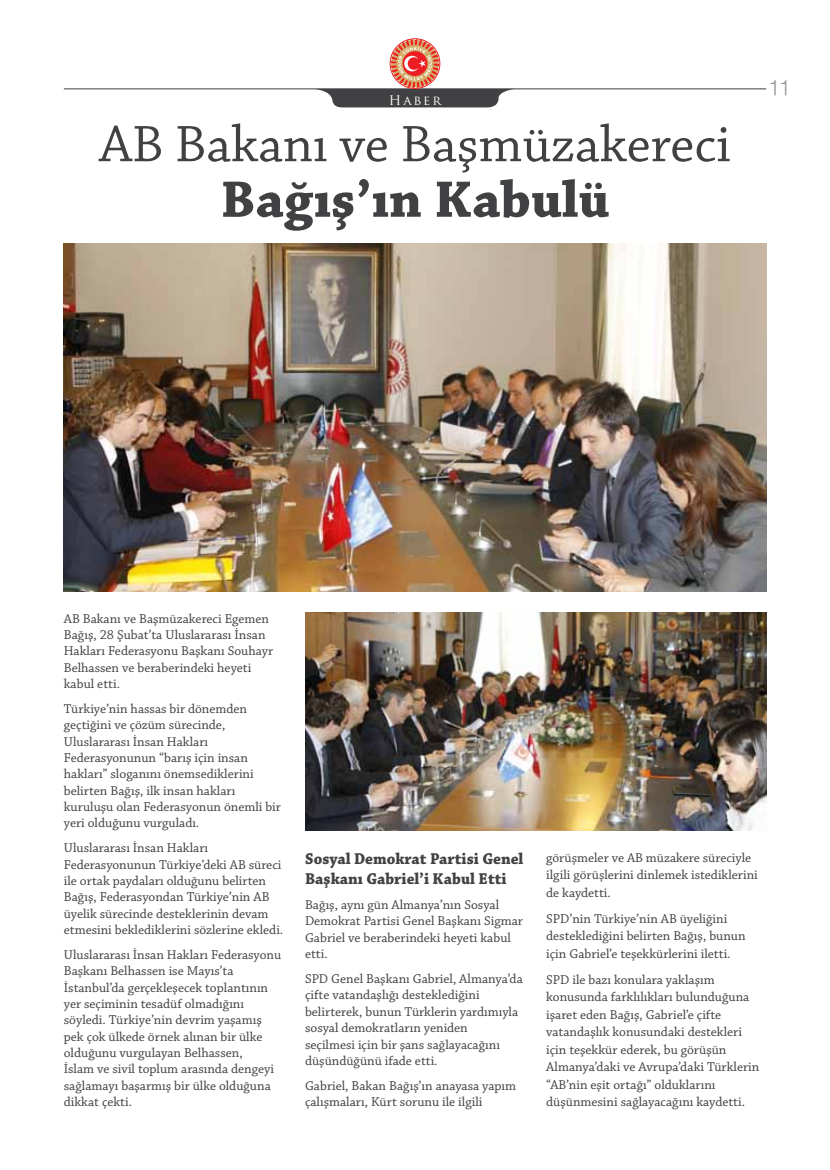
<style>
.page{position:relative;width:830px;height:1170px;background:#fff}
.page>*{position:absolute;margin:0;border:0;box-sizing:border-box;transform-origin:0 0}
.t1{font:54px "Chaparral Pro";color:#414042}
.t2{font:700 54px "Chaparral Pro";color:#414042}
.t3{font:21px "Helvetica X Light";color:#939598}
.t4{font:700 16.5px/20px "Chaparral Pro";color:#414042;scale:.96 1}
.t5{font:13.5px/16.4px "Chaparral Pro";color:#414042}
.t6{font:13.05px "Trajan Pro";letter-spacing:.16em;color:#fff}
</style>
<div class="page">
<hr style="left:64px;top:89px;width:701px;height:1px;background:#414042">
<svg style="left:315px;top:39px;width:199px;height:68px"></svg>
<img style="left:64px;top:244px;width:701px;height:347px">
<img style="left:305px;top:612px;width:460px;height:218px">
<p class="t6" style="left:388px;top:91px;width:54px">Haber</p>
<h1 class="t1" style="left:99px;top:114px;width:632px">AB Bakanı ve Başmüzakereci</h1>
<h1 class="t2" style="left:220px;top:168px;width:390px">Bağış’ın Kabulü</h1>
<h2 class="t3" style="left:767px;top:74px;width:24px">11</h2>
<p class="t5" style="left:64px;top:610px;width:211px">AB Bakanı ve Başmüzakereci Egemen<br>Bağış, 28 Şubat’ta Uluslararası İnsan<br>Hakları Federasyonu Başkanı Souhayr<br>Belhassen ve beraberindeki heyeti kabul etti.</p>
<p class="t5" style="left:64px;top:701px;width:218px">Türkiye’nin hassas bir dönemden geçtiğini ve çözüm sürecinde,<br>Uluslararası İnsan Hakları<br>Federasyonunun “barış için insan hakları” sloganını önemsediklerini belirten Bağış, ilk insan hakları kuruluşu olan Federasyonun önemli bir yeri olduğunu vurguladı.</p>
<p class="t5" style="left:64px;top:840px;width:221px">Uluslararası İnsan Hakları Federasyonunun Türkiye’deki AB süreci ile ortak paydaları olduğunu belirten Bağış, Federasyondan Türkiye’nin AB üyelik sürecinde desteklerinin devam etmesini beklediklerini sözlerine ekledi.</p>
<p class="t5" style="left:64px;top:947px;width:219px">Uluslararası İnsan Hakları Federasyonu Başkanı Belhassen ise Mayıs’ta İstanbul’da gerçekleşecek toplantının yer seçiminin tesadüf olmadığını söyledi. Türkiye’nin devrim yaşamış pek çok ülkede örnek alınan bir ülke olduğunu vurgulayan Belhassen,<br>İslam ve sivil toplum arasında dengeyi sağlamayı başarmış bir ülke olduğuna dikkat çekti.</p>
<p class="t4" style="left:305px;top:849px;width:229px">Sosyal Demokrat Partisi Genel<br>Başkanı Gabriel’i Kabul Etti</p>
<p class="t5" style="left:305px;top:897px;width:219px">Bağış, aynı gün Almanya’nın Sosyal<br>Demokrat Partisi Genel Başkanı Sigmar<br>Gabriel ve beraberindeki heyeti kabul etti.</p>
<p class="t5" style="left:305px;top:971px;width:219px">SPD Genel Başkanı Gabriel, Almanya’da çifte vatandaşlığı desteklediğini belirterek, bunun Türklerin yardımıyla sosyal demokratların yeniden<br>seçilmesi için bir şans sağlayacağını düşündüğünü ifade etti.</p>
<p class="t5" style="left:305px;top:1077px;width:212px">Gabriel, Bakan Bağış’ın anayasa yapım çalışmaları, Kürt sorunu ile ilgili</p>
<p class="t5" style="left:546px;top:849px;width:213px;line-height:17.4px">görüşmeler ve AB müzakere süreciyle ilgili görüşlerini dinlemek istediklerini de kaydetti.</p>
<p class="t5" style="left:546px;top:910px;width:201px;line-height:17.4px">SPD’nin Türkiye’nin AB üyeliğini desteklediğini belirten Bağış, bunun için Gabriel’e teşekkürlerini iletti.</p>
<p class="t5" style="left:546px;top:971px;width:214px;line-height:17.4px">SPD ile bazı konulara yaklaşım konusunda farklılıkları bulunduğuna işaret eden Bağış, Gabriel’e çifte vatandaşlık konusundaki destekleri için teşekkür ederek, bu görüşün Almanya’daki ve Avrupa’daki Türklerin “AB’nin eşit ortağı” olduklarını düşünmesini sağlayacağını kaydetti.</p>
</div>
